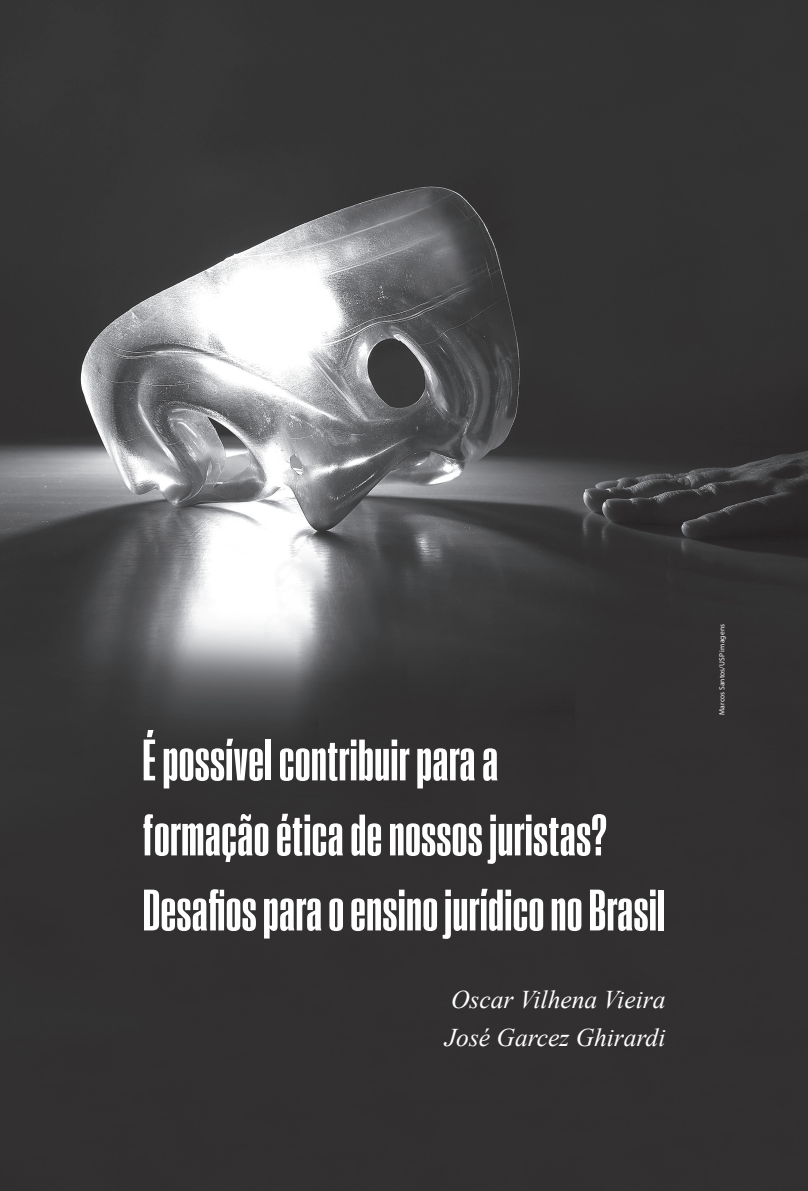
<style>
.page{position:relative;width:808px;height:1191px;background:#fff}
.page>*{position:absolute;margin:0;border:0;box-sizing:border-box;transform-origin:0 0}
.t1{font:300 60px/75px "Smart Sans Std";color:#fff}
.t2{font:italic 25.5px/37.5px "Times New Roman";color:#fff}
.t3{font:7.5px "Myriad Pro";letter-spacing:.015em;color:#fff}
</style>
<div class="page">
<img style="left:0;top:0;width:808px;height:1191px">
<p class="t1" style="left:143px;top:724px;width:524px">É possível contribuir para a<br>formação ética de nossos juristas?<br>Desafios para o ensino jurídico no Brasil</p>
<p class="t2" style="left:445px;top:980px;width:222px">Oscar Vilhena Vieira<br>José Garcez Ghirardi</p>
<p class="t3" style="left:717px;top:715px;width:92px;rotate:-90deg">Marcos Santos/USP imagens</p>
</div>
